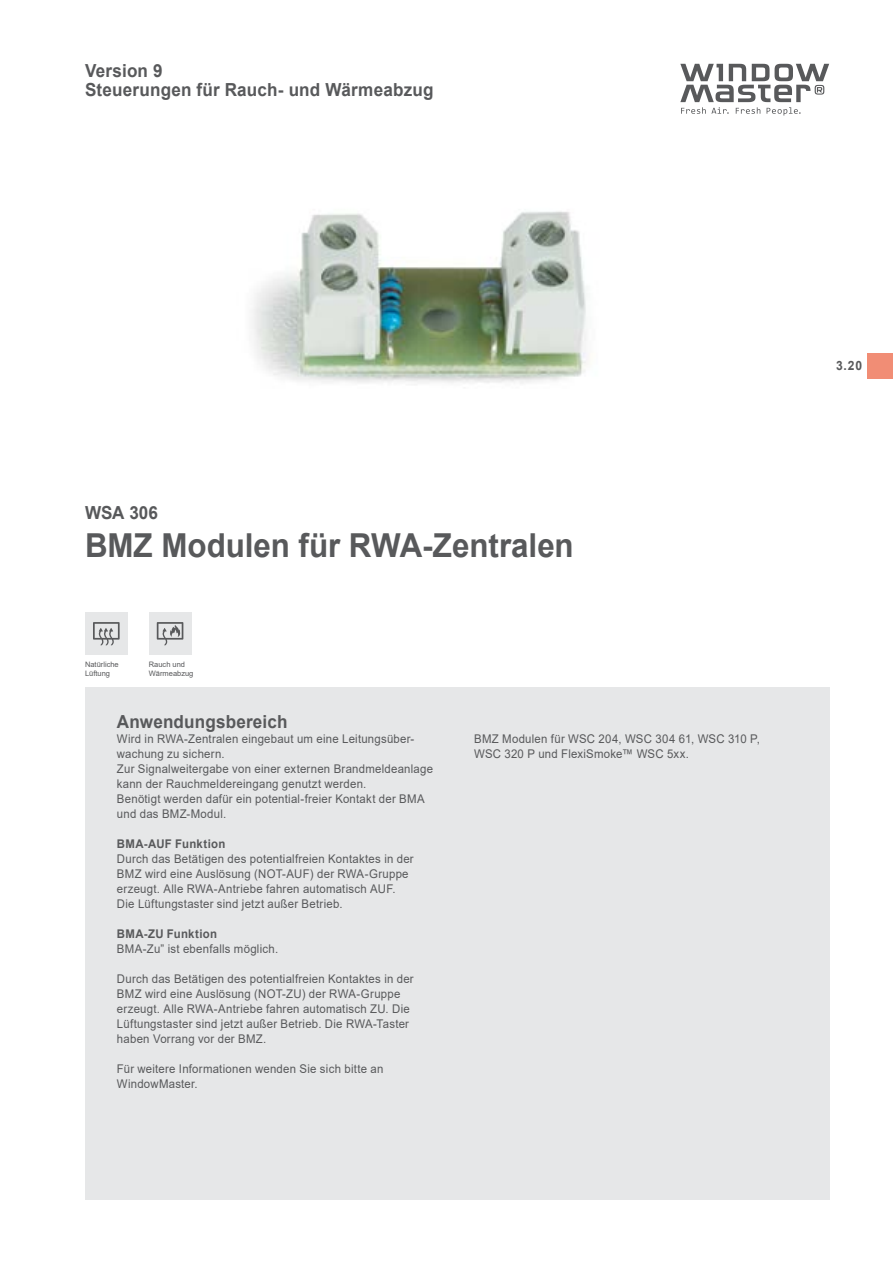
<style>
.page{position:relative;width:893px;height:1263px;background:#fff}
.page>*{position:absolute;margin:0;border:0;box-sizing:border-box;transform-origin:0 0}
.t1{font:700 33px "Arial";letter-spacing:-.005em;color:#58595b;scale:.95 1}
.t2{font:700 18px/18.8px "Arial";letter-spacing:.01em;color:#58595b;scale:.95 1}
.t3{font:700 12.75px "Arial";color:#58595b;scale:.95 1}
.t4{font:12px/15px "Arial";letter-spacing:.02em;color:#58595b;scale:.95 1}
.t5{font:700 12px "Arial";letter-spacing:.025em;color:#58595b;scale:.95 1}
.t6{font:7.5px/9px "Arial";color:#58595b}
</style>
<div class="page">
<svg style="left:680px;top:64px;width:149px;height:52px"></svg>
<div style="left:85px;top:687px;width:744px;height:512px;background:#e6e7e8"></div>
<div style="left:85px;top:612px;width:43px;height:43px;background:#e6e7e8"></div>
<svg style="left:93px;top:622px;width:27px;height:23px"></svg>
<div style="left:149px;top:612px;width:42px;height:43px;background:#e6e7e8"></div>
<svg style="left:157px;top:622px;width:26px;height:23px"></svg>
<div style="left:867px;top:353px;width:26px;height:25px;background:#f18d75"></div>
<img style="left:252px;top:211px;width:335px;height:173px">
<h2 class="t2" style="left:85px;top:61px;width:368px">Version 9<br>Steuerungen für Rauch- und Wärmeabzug</h2>
<h2 class="t2" style="left:85px;top:504px;width:78px">WSA 306</h2>
<h1 class="t1" style="left:85px;top:522px;width:516px">BMZ Modulen für RWA-Zentralen</h1>
<p class="t6" style="left:85px;top:660px;width:35px">Natürliche<br>Lüftung</p>
<p class="t6" style="left:149px;top:660px;width:46px">Rauch und<br>Wärmeabzug</p>
<h2 class="t2" style="left:117px;top:712px;width:181px">Anwendungsbereich</h2>
<p class="t4" style="left:117px;top:731px;width:334px">Wird in RWA-Zentralen eingebaut um eine Leitungsüber&shy;wachung zu sichern.<br>Zur Signalweitergabe von einer externen Brandmeldeanlage kann der Rauchmeldereingang genutzt werden.<br>Benötigt werden dafür ein potential-freier Kontakt der BMA und das BMZ-Modul.</p>
<p class="t5" style="left:117px;top:835px;width:116px">BMA-AUF Funktion</p>
<p class="t4" style="left:117px;top:851px;width:314px">Durch das Betätigen des potentialfreien Kontaktes in der BMZ wird eine Auslösung (NOT-AUF) der RWA-Gruppe erzeugt. Alle RWA-Antriebe fahren automatisch AUF.<br>Die Lüftungstaster sind jetzt außer Betrieb.</p>
<p class="t5" style="left:117px;top:925px;width:107px">BMA-ZU Funktion</p>
<p class="t4" style="left:117px;top:941px;width:171px">BMA-Zu” ist ebenfalls möglich.</p>
<p class="t4" style="left:117px;top:971px;width:314px">Durch das Betätigen des potentialfreien Kontaktes in der BMZ wird eine Auslösung (NOT-ZU) der RWA-Gruppe erzeugt. Alle RWA-Antriebe fahren automatisch ZU. Die Lüftungstaster sind jetzt außer Betrieb. Die RWA-Taster haben Vorrang vor der BMZ.</p>
<p class="t4" style="left:117px;top:1061px;width:282px">Für weitere Informationen wenden Sie sich bitte an<br>WindowMaster.</p>
<p class="t4" style="left:474px;top:731px;width:302px">BMZ Modulen für WSC 204, WSC 304 61, WSC 310 P,<br>WSC 320 P und FlexiSmoke™ WSC 5xx.</p>
<p class="t3" style="left:836px;top:357px;width:29px">3.20</p>
</div>
